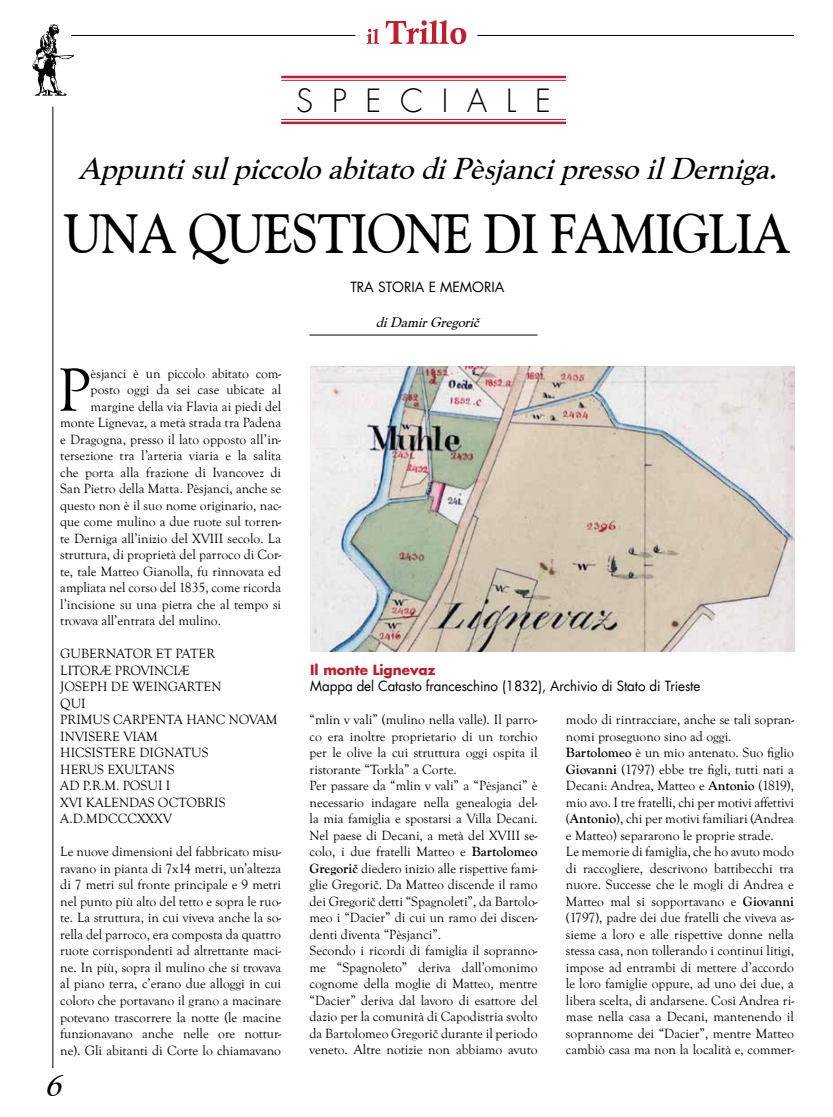
<style>
.page{position:relative;width:833px;height:1117px;background:#fff}
.page>*{position:absolute;margin:0;border:0;box-sizing:border-box;transform-origin:0 0}
.t1{font:62.75px "Goudy Old Sty T";color:#000}
.t2{font:55px "Goudy Catalogue BT";letter-spacing:-.01em;color:#000;scale:.9 1}
.t3{font:300 31.25px "Futura";letter-spacing:.6em;color:#000}
.t4{font:italic 30px "Goudy Catalogue BT";color:#000}
.t5{font:13.75px/16.5px "Goudy Old Sty T";color:#000}
.t6{font:13.75px "Futura";letter-spacing:-.005em;color:#000}
.t7{font:700 13.75px "Futura";color:#be1e2d}
.t8{font:italic 13.75px "Goudy Catalogue BT";color:#000}
.s1{font-weight:700}
</style>
<div class="page">
<hr style="left:53px;top:107px;width:1px;height:960px;background:#000">
<svg style="left:367px;top:29px;width:12px;height:15px"></svg>
<svg style="left:385px;top:20px;width:81px;height:24px"></svg>
<svg style="left:32px;top:24px;width:42px;height:72px"></svg>
<hr style="left:71px;top:35px;width:284px;height:1px;background:#000">
<hr style="left:477px;top:35px;width:317px;height:1px;background:#000">
<hr style="left:281px;top:76px;width:285px;height:2px;background:#be1e2d">
<hr style="left:281px;top:80px;width:285px;height:1px;background:#be1e2d">
<hr style="left:281px;top:119px;width:285px;height:1px;background:#be1e2d">
<hr style="left:281px;top:122px;width:285px;height:2px;background:#be1e2d">
<hr style="left:309px;top:334px;width:228px;height:1px;background:#000">
<img style="left:310px;top:366px;width:484px;height:285px">
<h3 class="t3" style="left:296px;top:81px;width:256px">SPECIALE</h3>
<h3 class="t4" style="left:78px;top:150px;width:709px">AppuntisulpiccoloabitatodiPèsjancipressoilDerniga.</h3>
<h2 class="t2" style="left:64px;top:200px;width:808px">UNA QUESTIONE DI FAMIGLIA</h2>
<h1 class="t1" style="left:58px;top:355px;width:34px">P</h1>
<p class="t5" style="left:91px;top:365px;width:192px">èsjanci è un piccolo abitato com-</p>
<p class="t5" style="left:91px;top:381px;width:192px">posto oggi da sei case ubicate al</p>
<p class="t5" style="left:91px;top:398px;width:192px">margine della via Flavia ai piedi del</p>
<p class="t5" style="left:60px;top:414px;width:222px">monte Lignevaz, a metà strada tra Padena</p>
<p class="t5" style="left:60px;top:431px;width:222px">e Dragogna, presso il lato opposto all’in-</p>
<p class="t5" style="left:60px;top:447px;width:222px">tersezione tra l’arteria viaria e la salita</p>
<p class="t5" style="left:60px;top:464px;width:222px">che porta alla frazione di Ivancovez di</p>
<p class="t5" style="left:60px;top:480px;width:222px">San Pietro della Matta. Pèsjanci, anche se</p>
<p class="t5" style="left:60px;top:497px;width:222px">questo non è il suo nome originario, nac-</p>
<p class="t5" style="left:60px;top:513px;width:222px">que come mulino a due ruote sul torren-</p>
<p class="t5" style="left:60px;top:530px;width:222px">te Derniga all’inizio del XVIII secolo. La</p>
<p class="t5" style="left:60px;top:546px;width:222px">struttura, di proprietà del parroco di Cor-</p>
<p class="t5" style="left:60px;top:563px;width:222px">te, tale Matteo Gianolla, fu rinnovata ed</p>
<p class="t5" style="left:60px;top:579px;width:222px">ampliata nel corso del 1835, come ricorda</p>
<p class="t5" style="left:60px;top:596px;width:222px">l’incisione su una pietra che al tempo si</p>
<p class="t5" style="left:60px;top:612px;width:162px">trovava all’entrata del mulino.</p>
<p class="t5" style="left:60px;top:645px;width:219px">GUBERNATOR ET PATER<br>LITORÆ PROVINCIÆ<br>JOSEPH DE WEINGARTEN<br>QUI<br>PRIMUS CARPENTA HANC NOVAM<br>INVISERE VIAM<br>HICSISTERE DIGNATUS<br>HERUS EXULTANS<br>AD P.R.M. POSUI I<br>XVI KALENDAS OCTOBRIS<br>A.D.MDCCCXXXV</p>
<p class="t5" style="left:60px;top:843px;width:222px;text-align:justify">Le nuove dimensioni del fabbricato misu&shy;ravano in pianta di 7x14 metri, un’altezza di 7 metri sul fronte principale e 9 metri nel punto più alto del tetto e sopra le ruo&shy;te. La struttura, in cui viveva anche la so&shy;rella del parroco, era composta da quattro ruote corrispondenti ad altrettante maci&shy;ne. In più, sopra il mulino che si trovava al piano terra, c’erano due alloggi in cui coloro che portavano il grano a macinare potevano trascorrere la notte (le macine funzionavano anche nelle ore nottur&shy;ne). Gli abitanti di Corte lo chiamavano</p>
<h3 class="t4" style="left:44px;top:1066px;width:27px">6</h3>
<p class="t6" style="left:350px;top:278px;width:149px">tra storia e memoria</p>
<p class="t8" style="left:376px;top:314px;width:109px">diDamirGregorič</p>
<p class="t7" style="left:310px;top:659px;width:127px">Il monte Lignevaz</p>
<p class="t6" style="left:310px;top:676px;width:391px">Mappa del Catasto franceschino (1832), Archivio di Stato di Trieste</p>
<p class="t5" style="left:309px;top:711px;width:229px">“mlin v vali” (mulino nella valle). Il parro&shy;co era inoltre proprietario di un torchio per le olive la cui struttura oggi ospita il ristorante “Torkla” a Corte.<br>Per passare da “mlin v vali” a “Pèsjanci” è necessario indagare nella genealogia del&shy;la mia famiglia e spostarsi a Villa Decani.<br>Nel paese di Decani, a metà del XVIII se&shy;colo, i due fratelli Matteo e <span class="s1">Bartolomeo Gregorič</span> diedero inizio alle rispettive fami&shy;glie Gregorič. Da Matteo discende il ramo dei Gregorič detti “Spagnoleti”, da Bartolo&shy;meo i “Dacier” di cui un ramo dei discen&shy;denti diventa “Pèsjanci”.<br>Secondo i ricordi di famiglia il sopranno&shy;me “Spagnoleto” deriva dall’omonimo cognome della moglie di Matteo, mentre “Dacier” deriva dal lavoro di esattore del dazio per la comunità di Capodistria svolto da Bartolomeo Gregorič durante il periodo veneto. Altre notizie non abbiamo avuto</p>
<p class="t5" style="left:566px;top:711px;width:229px">modo di rintracciare, anche se tali sopran&shy;nomi proseguono sino ad oggi.<br><span class="s1">Bartolomeo</span> è un mio antenato. Suo figlio <span class="s1">Giovanni</span> (1797) ebbe tre figli, tutti nati a Decani: Andrea, Matteo e <span class="s1">Antonio</span> (1819), mio avo. I tre fratelli, chi per motivi affettivi (<span class="s1">Antonio</span>), chi per motivi familiari (Andrea e Matteo) separarono le proprie strade.<br>Le memorie di famiglia, che ho avuto modo di raccogliere, descrivono battibecchi tra nuore. Successe che le mogli di Andrea e Matteo mal si sopportavano e <span class="s1">Giovanni </span>(1797), padre dei due fratelli che viveva as&shy;sieme a loro e alle rispettive donne nella stessa casa, non tollerando i continui litigi, impose ad entrambi di mettere d’accordo le loro famiglie oppure, ad uno dei due, a libera scelta, di andarsene. Così Andrea ri&shy;mase nella casa a Decani, mantenendo il soprannome dei “Dacier”, mentre Matteo cambiò casa ma non la località e, commer-</p>
</div>
